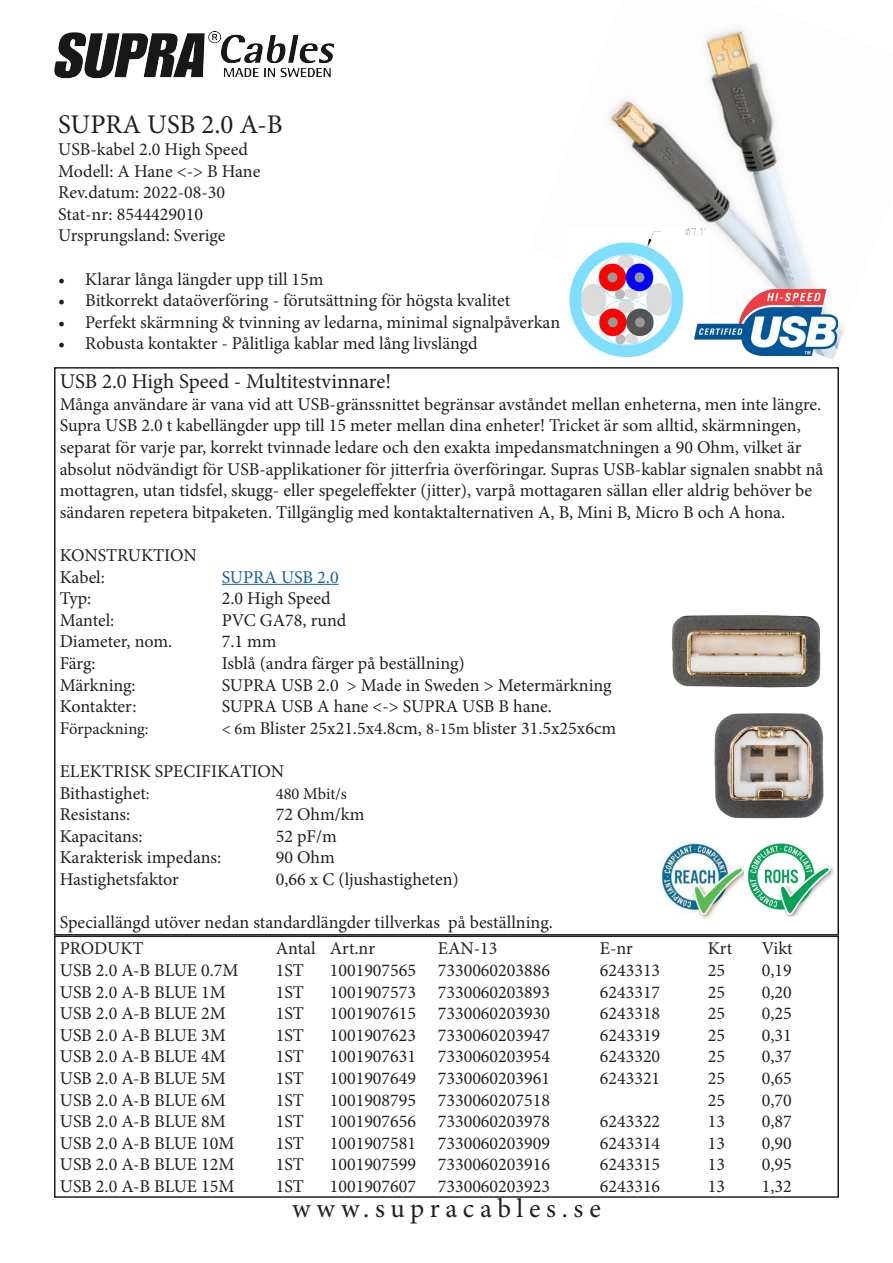
<style>
.page{position:relative;width:893px;height:1263px;background:#fff}
.page>*{position:absolute;margin:0;border:0;box-sizing:border-box;transform-origin:0 0}
.t1{font:27px "Minion Pro";letter-spacing:.205em;color:#231f20}
.t2{font:27px "Minion Pro";color:#231f20}
.t3{font:21px "Minion Pro";color:#231f20}
.t4{font:18px/21.6px "Minion Pro";color:#231f20}
.t5{font:18px "Minion Pro";letter-spacing:-.005em;color:#175d9e}
.t6{font:16.5px "Minion Pro";color:#231f20}
.s1{font-size:18px}
.s2{font-size:16.5px}
</style>
<div class="page">
<img style="left:609px;top:28px;width:235px;height:332px">
<hr style="left:222px;top:584px;width:117px;height:1px;background:#175d9e">
<img style="left:54px;top:32px;width:280px;height:47px">
<div style="left:54px;top:935px;width:785px;height:263px;border:2px solid #231f20"></div>
<img style="left:748px;top:843px;width:85px;height:74px">
<img style="left:659px;top:839px;width:85px;height:81px">
<img style="left:569px;top:229px;width:137px;height:127px">
<img style="left:672px;top:615px;width:149px;height:73px">
<img style="left:714px;top:713px;width:110px;height:106px">
<img style="left:694px;top:289px;width:143px;height:66px">
<p class="t2" style="left:58px;top:107px;width:226px">SUPRA USB 2.0 A-B</p>
<p class="t4" style="left:58px;top:139px;width:191px">USB-kabel 2.0 High Speed</p>
<p class="t4" style="left:58px;top:160px;width:204px">Modell: A Hane &lt;-&gt; B Hane</p>
<p class="t4" style="left:58px;top:182px;width:169px">Rev.datum: 2022-08-30</p>
<p class="t4" style="left:58px;top:203px;width:146px">Stat-nr: 8544429010</p>
<p class="t4" style="left:58px;top:225px;width:169px">Ursprungsland: Sverige</p>
<p class="t4" style="left:58px;top:268px;width:267px">• Klarar långa längder upp till 15m</p>
<p class="t4" style="left:58px;top:290px;width:453px">• Bitkorrekt dataöverföring - förutsättning för högsta kvalitet</p>
<p class="t4" style="left:58px;top:311px;width:503px">• Perfekt skärmning &amp; tvinning av ledarna, minimal signalpåverkan</p>
<p class="t4" style="left:58px;top:333px;width:421px">• Robusta kontakter - Pålitliga kablar med lång livslängd</p>
<p class="t3" style="left:60px;top:367px;width:333px">USB 2.0 High Speed - Multitestvinnare!</p>
<p class="t4" style="left:60px;top:393px;width:765px">Många användare är vana vid att USB-gränssnittet begränsar avståndet mellan enheterna, men inte längre.<br>Supra USB 2.0 t kabellängder upp till 15 meter mellan dina enheter! Tricket är som alltid, skärmningen, separat för varje par, korrekt tvinnade ledare och den exakta impedansmatchningen a 90 Ohm, vilket är absolut nödvändigt för USB-applikationer för jitterfria överföringar. Supras USB-kablar signalen snabbt nå mottagren, utan tidsfel, skugg- eller spegeleffekter (jitter), varpå mottagaren sällan eller aldrig behöver be sändaren repetera bitpaketen. Tillgänglig med kontaktalternativen A, B, Mini B, Micro B och A hona.</p>
<p class="t4" style="left:60px;top:544px;width:139px">KONSTRUKTION</p>
<p class="t4" style="left:60px;top:566px;width:47px">Kabel:</p>
<p class="t5" style="left:222px;top:565px;width:118px">SUPRA USB 2.0</p>
<p class="t4" style="left:60px;top:588px;width:33px">Typ:</p>
<p class="t4" style="left:222px;top:588px;width:110px">2.0 High Speed</p>
<p class="t4" style="left:60px;top:609px;width:56px">Mantel:</p>
<p class="t4" style="left:222px;top:609px;width:126px">PVC GA78, rund</p>
<p class="t4" style="left:60px;top:631px;width:114px">Diameter, nom.</p>
<p class="t4" style="left:222px;top:631px;width:56px">7.1 mm</p>
<p class="t4" style="left:60px;top:652px;width:37px">Färg:</p>
<p class="t4" style="left:222px;top:652px;width:244px">Isblå (andra färger på beställning)</p>
<p class="t4" style="left:60px;top:674px;width:77px">Märkning:</p>
<p class="t4" style="left:222px;top:674px;width:391px">SUPRA USB 2.0 &gt; Made in Sweden &gt; Metermärkning</p>
<p class="t4" style="left:60px;top:696px;width:78px">Kontakter:</p>
<p class="t4" style="left:222px;top:696px;width:332px">SUPRA USB A hane &lt;-&gt; SUPRA USB B hane.</p>
<p class="t6" style="left:60px;top:717px;width:90px"><span class="s1">F</span>örpackning:</p>
<p class="t4" style="left:222px;top:717px;width:396px"><span class="s2">&lt; 6m</span> Blister 25x21.5x4.8cm, <span class="s2">8-15m b</span>lister 31.5x25x6cm</p>
<p class="t4" style="left:60px;top:760px;width:226px">ELEKTRISK SPECIFIKATION</p>
<p class="t4" style="left:60px;top:782px;width:91px">Bithastighet<span class="s2">:</span></p>
<p class="t6" style="left:276px;top:782px;width:73px">480 Mbit/s</p>
<p class="t4" style="left:60px;top:804px;width:72px">Resistans:</p>
<p class="t4" style="left:276px;top:804px;width:90px">72 Ohm/km</p>
<p class="t4" style="left:60px;top:825px;width:84px">Kapacitans:</p>
<p class="t4" style="left:276px;top:825px;width:63px">52 pF/m</p>
<p class="t4" style="left:60px;top:847px;width:163px">Karakterisk impedans:</p>
<p class="t4" style="left:276px;top:847px;width:61px">90 Ohm</p>
<p class="t4" style="left:60px;top:868px;width:120px">Hastighetsfaktor</p>
<p class="t4" style="left:276px;top:868px;width:184px">0,66 x C (ljushastigheten)</p>
<p class="t4" style="left:60px;top:912px;width:495px">Speciallängd utöver nedan standardlängder tillverkas på beställning.</p>
<p class="t4" style="left:60px;top:938px;width:85px">PRODUKT</p>
<p class="t4" style="left:276px;top:938px;width:101px">Antal Art.nr</p>
<p class="t4" style="left:438px;top:938px;width:61px">EAN-13</p>
<p class="t4" style="left:600px;top:938px;width:35px">E-nr</p>
<p class="t4" style="left:708px;top:938px;width:26px">Krt</p>
<p class="t4" style="left:762px;top:938px;width:32px">Vikt</p>
<p class="t4" style="left:60px;top:959px;width:180px">USB 2.0 A-B BLUE 0.7M</p>
<p class="t4" style="left:276px;top:959px;width:30px">1ST</p>
<p class="t4" style="left:330px;top:959px;width:222px">1001907565 7330060203886</p>
<p class="t4" style="left:600px;top:959px;width:62px">6243313</p>
<p class="t4" style="left:708px;top:959px;width:19px">25</p>
<p class="t4" style="left:762px;top:959px;width:32px">0,19</p>
<p class="t4" style="left:60px;top:981px;width:168px">USB 2.0 A-B BLUE 1M</p>
<p class="t4" style="left:276px;top:981px;width:30px">1ST</p>
<p class="t4" style="left:330px;top:981px;width:222px">1001907573 7330060203893</p>
<p class="t4" style="left:600px;top:981px;width:62px">6243317</p>
<p class="t4" style="left:708px;top:981px;width:19px">25</p>
<p class="t4" style="left:762px;top:981px;width:32px">0,20</p>
<p class="t4" style="left:60px;top:1003px;width:168px">USB 2.0 A-B BLUE 2M</p>
<p class="t4" style="left:276px;top:1003px;width:30px">1ST</p>
<p class="t4" style="left:330px;top:1003px;width:222px">1001907615 7330060203930</p>
<p class="t4" style="left:600px;top:1003px;width:62px">6243318</p>
<p class="t4" style="left:708px;top:1003px;width:19px">25</p>
<p class="t4" style="left:762px;top:1003px;width:32px">0,25</p>
<p class="t4" style="left:60px;top:1024px;width:168px">USB 2.0 A-B BLUE 3M</p>
<p class="t4" style="left:276px;top:1024px;width:30px">1ST</p>
<p class="t4" style="left:330px;top:1024px;width:222px">1001907623 7330060203947</p>
<p class="t4" style="left:600px;top:1024px;width:62px">6243319</p>
<p class="t4" style="left:708px;top:1024px;width:19px">25</p>
<p class="t4" style="left:762px;top:1024px;width:32px">0,31</p>
<p class="t4" style="left:60px;top:1046px;width:168px">USB 2.0 A-B BLUE 4M</p>
<p class="t4" style="left:276px;top:1046px;width:30px">1ST</p>
<p class="t4" style="left:330px;top:1046px;width:222px">1001907631 7330060203954</p>
<p class="t4" style="left:600px;top:1046px;width:62px">6243320</p>
<p class="t4" style="left:708px;top:1046px;width:19px">25</p>
<p class="t4" style="left:762px;top:1046px;width:32px">0,37</p>
<p class="t4" style="left:60px;top:1067px;width:168px">USB 2.0 A-B BLUE 5M</p>
<p class="t4" style="left:276px;top:1067px;width:30px">1ST</p>
<p class="t4" style="left:330px;top:1067px;width:222px">1001907649 7330060203961</p>
<p class="t4" style="left:600px;top:1067px;width:62px">6243321</p>
<p class="t4" style="left:708px;top:1067px;width:19px">25</p>
<p class="t4" style="left:762px;top:1067px;width:32px">0,65</p>
<p class="t4" style="left:60px;top:1089px;width:168px">USB 2.0 A-B BLUE 6M</p>
<p class="t4" style="left:276px;top:1089px;width:30px">1ST</p>
<p class="t4" style="left:330px;top:1089px;width:222px">1001908795 7330060207518</p>
<p class="t4" style="left:708px;top:1089px;width:19px">25</p>
<p class="t4" style="left:762px;top:1089px;width:32px">0,70</p>
<p class="t4" style="left:60px;top:1111px;width:168px">USB 2.0 A-B BLUE 8M</p>
<p class="t4" style="left:276px;top:1111px;width:30px">1ST</p>
<p class="t4" style="left:330px;top:1111px;width:222px">1001907656 7330060203978</p>
<p class="t4" style="left:600px;top:1111px;width:62px">6243322</p>
<p class="t4" style="left:708px;top:1111px;width:19px">13</p>
<p class="t4" style="left:762px;top:1111px;width:32px">0,87</p>
<p class="t4" style="left:60px;top:1132px;width:176px">USB 2.0 A-B BLUE 10M</p>
<p class="t4" style="left:276px;top:1132px;width:30px">1ST</p>
<p class="t4" style="left:330px;top:1132px;width:222px">1001907581 7330060203909</p>
<p class="t4" style="left:600px;top:1132px;width:62px">6243314</p>
<p class="t4" style="left:708px;top:1132px;width:19px">13</p>
<p class="t4" style="left:762px;top:1132px;width:32px">0,90</p>
<p class="t4" style="left:60px;top:1154px;width:176px">USB 2.0 A-B BLUE 12M</p>
<p class="t4" style="left:276px;top:1154px;width:30px">1ST</p>
<p class="t4" style="left:330px;top:1154px;width:222px">1001907599 7330060203916</p>
<p class="t4" style="left:600px;top:1154px;width:62px">6243315</p>
<p class="t4" style="left:708px;top:1154px;width:19px">13</p>
<p class="t4" style="left:762px;top:1154px;width:32px">0,95</p>
<p class="t4" style="left:60px;top:1175px;width:176px">USB 2.0 A-B BLUE 15M</p>
<p class="t4" style="left:276px;top:1175px;width:30px">1ST</p>
<p class="t4" style="left:330px;top:1175px;width:222px">1001907607 7330060203923</p>
<p class="t4" style="left:600px;top:1175px;width:62px">6243316</p>
<p class="t4" style="left:708px;top:1175px;width:19px">13</p>
<p class="t4" style="left:762px;top:1175px;width:32px">1,32</p>
<p class="t1" style="left:292px;top:1190px;width:310px">www.supracables.se</p>
</div>
